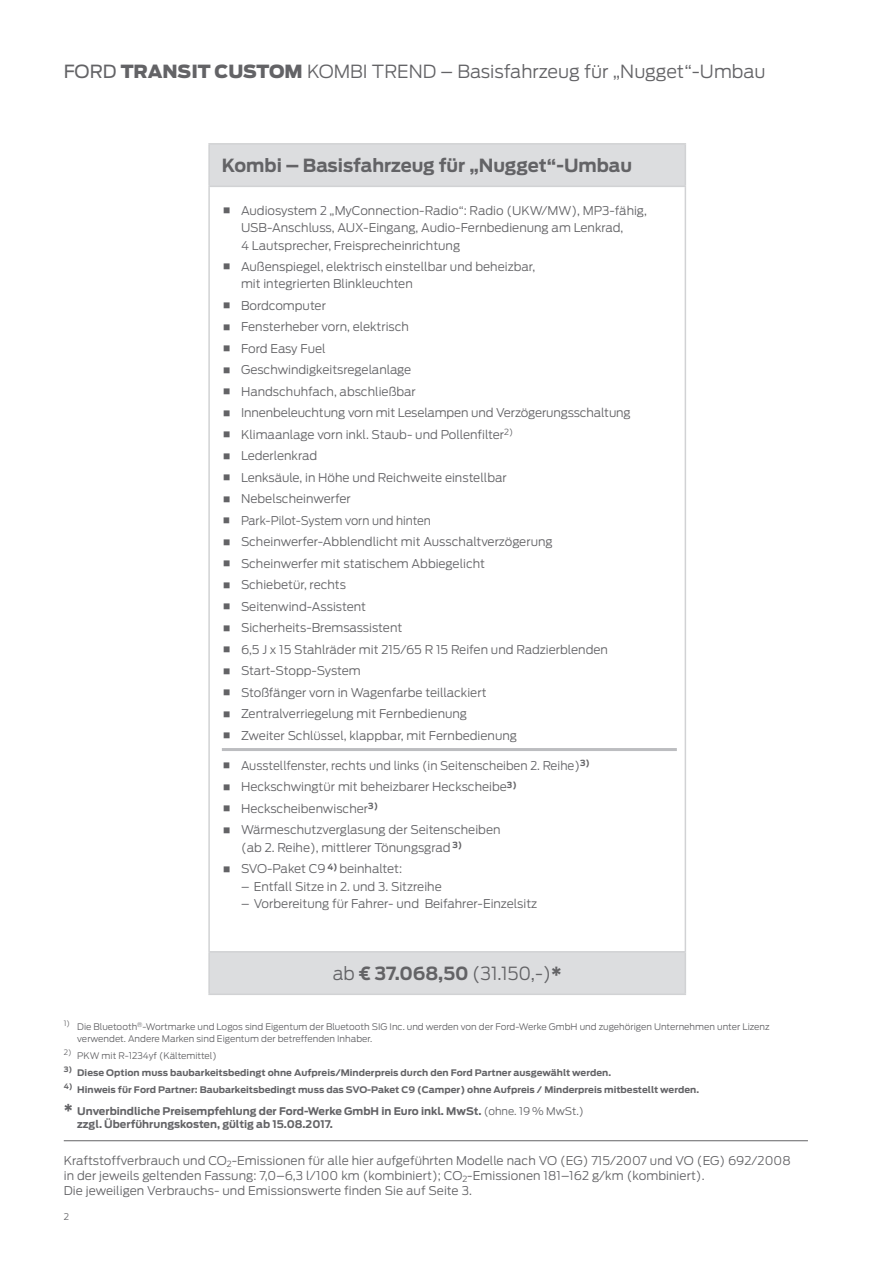
<style>
.page{position:relative;width:893px;height:1263px;background:#fff}
.page>*{position:absolute;margin:0;border:0;box-sizing:border-box;transform-origin:0 0}
.t1{font:300 18px "Ford Antenna";color:#636366}
.t2{font:700 18px "Ford Antenna";color:#636366}
.t3{font:300 12px/21.5px "Ford Antenna";color:#636366}
.t4{font:700 10.5px/12.6px "Ford Antenna";color:#636366}
.t5{font:300 9px/12.6px "Ford Antenna";color:#636366}
.t6{font:700 9px "Ford Antenna";letter-spacing:.005em;color:#636366}
.s1{font-weight:400}
.s2{font-weight:900}
.s3{font-weight:700}
.s4{font-size:15px}
.s5{font-weight:300}
</style>
<div class="page">
<hr style="left:64px;top:1140px;width:744px;height:1px;background:#636366">
<svg style="left:210px;top:145px;width:475px;height:848px"></svg>
<hr style="left:208px;top:143px;width:478px;height:2px;background:#d1d2d4">
<hr style="left:208px;top:145px;width:2px;height:41px;background:#d1d2d4">
<hr style="left:685px;top:145px;width:1px;height:41px;background:#d1d2d4">
<hr style="left:208px;top:187px;width:2px;height:764px;background:#d1d2d4">
<hr style="left:685px;top:187px;width:1px;height:764px;background:#d1d2d4">
<hr style="left:208px;top:951px;width:478px;height:1px;background:#d1d2d4">
<hr style="left:208px;top:952px;width:2px;height:41px;background:#d1d2d4">
<hr style="left:685px;top:952px;width:1px;height:41px;background:#d1d2d4">
<hr style="left:208px;top:993px;width:478px;height:2px;background:#d1d2d4">
<hr style="left:208px;top:186px;width:478px;height:1px;background:#d1d2d4">
<hr style="left:222px;top:748px;width:455px;height:3px;background:#bcbdc0">
<svg style="left:224px;top:208px;width:6px;height:6px"></svg>
<svg style="left:224px;top:264px;width:6px;height:6px"></svg>
<svg style="left:224px;top:303px;width:6px;height:5px"></svg>
<svg style="left:224px;top:324px;width:6px;height:6px"></svg>
<svg style="left:224px;top:346px;width:6px;height:5px"></svg>
<svg style="left:224px;top:367px;width:6px;height:6px"></svg>
<svg style="left:224px;top:389px;width:6px;height:5px"></svg>
<svg style="left:224px;top:410px;width:6px;height:6px"></svg>
<svg style="left:224px;top:432px;width:6px;height:5px"></svg>
<svg style="left:224px;top:453px;width:6px;height:6px"></svg>
<svg style="left:224px;top:475px;width:6px;height:5px"></svg>
<svg style="left:224px;top:496px;width:6px;height:6px"></svg>
<svg style="left:224px;top:518px;width:5px;height:5px"></svg>
<svg style="left:224px;top:539px;width:6px;height:6px"></svg>
<svg style="left:224px;top:561px;width:6px;height:5px"></svg>
<svg style="left:224px;top:582px;width:6px;height:6px"></svg>
<svg style="left:224px;top:604px;width:6px;height:5px"></svg>
<svg style="left:224px;top:625px;width:6px;height:6px"></svg>
<svg style="left:224px;top:647px;width:6px;height:5px"></svg>
<svg style="left:224px;top:668px;width:6px;height:6px"></svg>
<svg style="left:224px;top:690px;width:6px;height:5px"></svg>
<svg style="left:224px;top:711px;width:6px;height:6px"></svg>
<svg style="left:224px;top:733px;width:6px;height:5px"></svg>
<svg style="left:224px;top:763px;width:5px;height:5px"></svg>
<svg style="left:224px;top:784px;width:6px;height:6px"></svg>
<svg style="left:224px;top:806px;width:6px;height:5px"></svg>
<svg style="left:224px;top:827px;width:6px;height:6px"></svg>
<svg style="left:224px;top:866px;width:6px;height:6px"></svg>
<h1 class="t1" style="left:64px;top:56px;width:703px"><span class="s1">FORD</span> <span class="s2">TRANSIT CUSTOM</span> KOMBI TREND – Basisfahrzeug für „Nugget“-Umbau</h1>
<h1 class="t2" style="left:222px;top:149px;width:412px">Kombi – Basisfahrzeug für „Nugget“-Umbau</h1>
<p class="t3" style="left:241px;top:201px;width:407px;line-height:17.2px">Audiosystem 2 „MyConnection-Radio“: Radio (UKW/MW), MP3-fähig,<br>USB-Anschluss, AUX-Eingang, Audio-Fernbedienung am Lenkrad,<br>4 Lautsprecher, Freisprecheinrichtung</p>
<p class="t3" style="left:241px;top:257px;width:296px;line-height:17.2px">Außenspiegel, elektrisch einstellbar und beheizbar, mit integrierten Blinkleuchten</p>
<p class="t3" style="left:241px;top:293px;width:391px">Bordcomputer<br>Fensterheber vorn, elektrisch<br>Ford Easy Fuel<br>Geschwindigkeitsregelanlage<br>Handschuhfach, abschließbar<br>Innenbeleuchtung vorn mit Leselampen und Verzögerungsschaltung Klimaanlage vorn inkl. Staub- und Pollenfilter<sup>2)<br></sup>Lederlenkrad<br>Lenksäule, in Höhe und Reichweite einstellbar<br>Nebelscheinwerfer<br>Park-Pilot-System vorn und hinten<br>Scheinwerfer-Abblendlicht mit Ausschaltverzögerung Scheinwerfer mit statischem Abbiegelicht<br>Schiebetür, rechts<br>Seitenwind-Assistent<br>Sicherheits-Bremsassistent<br>6,5 J x 15 Stahlräder mit 215/65 R 15 Reifen und Radzierblenden Start-Stopp-System<br>Stoßfänger vorn in Wagenfarbe teillackiert<br>Zentralverriegelung mit Fernbedienung<br>Zweiter Schlüssel, klappbar, mit Fernbedienung</p>
<p class="t3" style="left:241px;top:753px;width:350px">Ausstellfenster, rechts und links (in Seitenscheiben 2. Reihe)<sup>3)<br></sup>Heckschwingtür mit beheizbarer Heckscheibe<sup>3)<br></sup>Heckscheibenwischer<sup>3)<br></sup>Wärmeschutzverglasung der Seitenscheiben</p>
<p class="t3" style="left:241px;top:835px;width:223px">(ab 2. Reihe), mittlerer Tönungsgrad <sup>3)<br></sup>SVO-Paket C9 <sup>4)</sup> beinhaltet:</p>
<p class="t3" style="left:241px;top:874px;width:202px">– Entfall Sitze in 2. und 3. Sitzreihe</p>
<p class="t3" style="left:241px;top:891px;width:298px">– Vorbereitung für Fahrer- und Beifahrer-Einzelsitz</p>
<h1 class="t1" style="left:333px;top:958px;width:231px">ab <span class="s3">€ 37.068,50</span> (31.150,-)<span class="s3">*</span></h1>
<p class="t5" style="left:77px;top:1019px;width:694px;text-indent:-14px"><sup>1)</sup> Die Bluetooth<sup>®</sup>-Wortmarke und Logos sind Eigentum der Bluetooth SIG Inc. und werden von der Ford-Werke GmbH und zugehörigen Unternehmen unter Lizenz verwendet. Andere Marken sind Eigentum der betreffenden Inhaber.</p>
<p class="t5" style="left:64px;top:1048px;width:155px"><sup>2)</sup> PKW mit R-1234yf (Kältemittel)</p>
<p class="t6" style="left:64px;top:1065px;width:549px"><sup>3)</sup> Diese Option muss baubarkeitsbedingt ohne Aufpreis/Minderpreis durch den Ford Partner ausgewählt werden.</p>
<p class="t6" style="left:64px;top:1081px;width:637px"><sup>4)</sup> Hinweis für Ford Partner: Baubarkeitsbedingt muss das SVO-Paket C9 (Camper) ohne Aufpreis / Minderpreis mitbestellt werden.</p>
<p class="t4" style="left:77px;top:1104px;width:508px;text-indent:-14px"><span class="s4">*</span> Unverbindliche Preisempfehlung der Ford-Werke GmbH in Euro inkl. MwSt. <span class="s5">(ohne. 19 % MwSt.) </span>zzgl. Überführungskosten, gültig ab 15.08.2017.</p>
<p class="t3" style="left:64px;top:1152px;width:728px;line-height:15px">Kraftstoffverbrauch und CO<sub>2</sub>-Emissionen für alle hier aufgeführten Modelle nach VO (EG) 715/2007 und VO (EG) 692/2008 in der jeweils geltenden Fassung: 7,0–6,3 l/100 km (kombiniert); CO<sub>2</sub>-Emissionen 181–162 g/km (kombiniert).<br>Die jeweiligen Verbrauchs- und Emissionswerte finden Sie auf Seite 3.</p>
<p class="t5" style="left:64px;top:1209px;width:7px">2</p>
</div>
